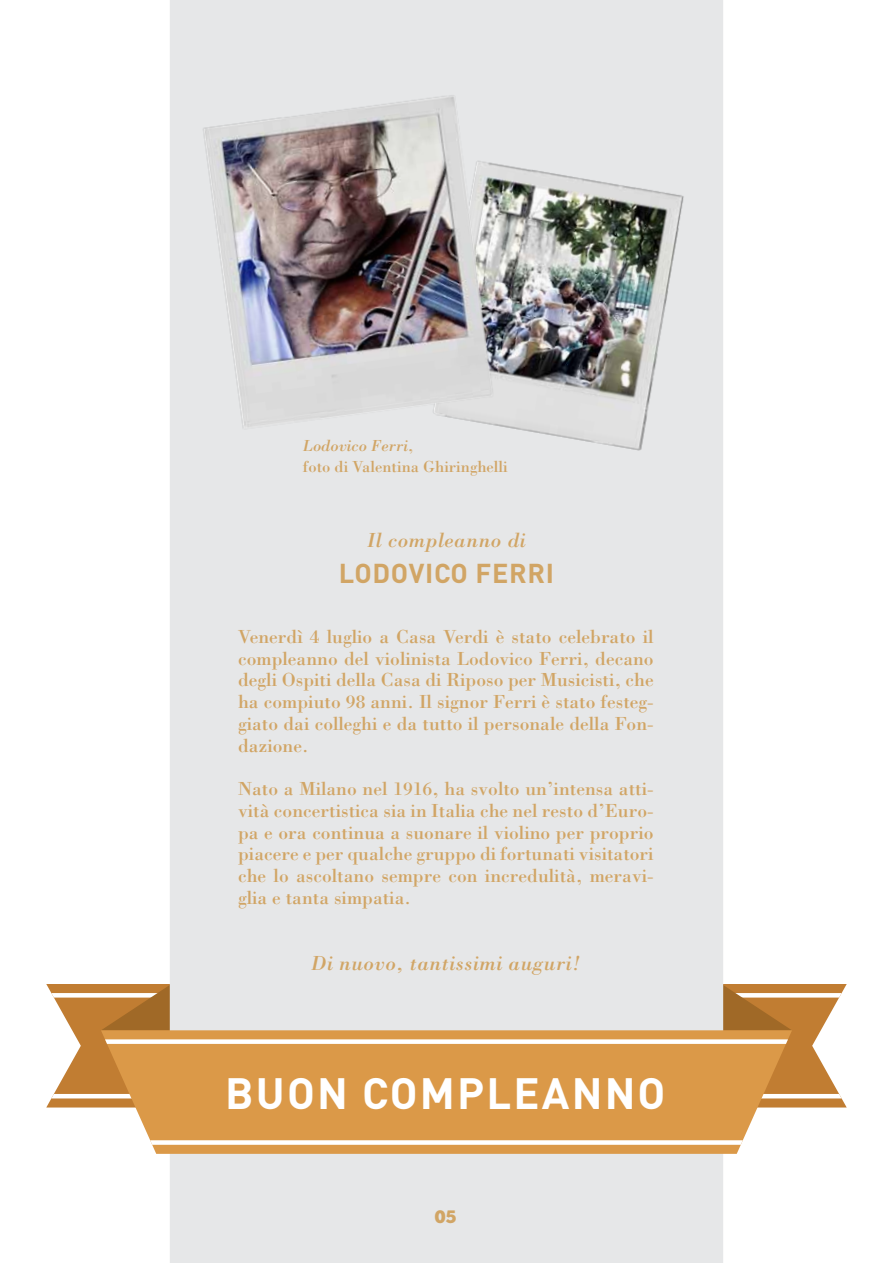
<style>
.page{position:relative;width:893px;height:1263px;background:#fff}
.page>*{position:absolute;margin:0;border:0;box-sizing:border-box;transform-origin:0 0}
.t1{font:700 43.35px "DIN Pro";letter-spacing:.05em;color:#fff}
.t2{font:700 27px "DIN Pro";letter-spacing:.025em;color:#d1a565}
.t3{font:italic 21px "Bodoni Std";letter-spacing:.025em;color:#d1a565}
.t4{font:19.5px/21.8px "Bodoni Std";color:#d1a565;text-align:justify}
.t5{font:18px "Chunk Five";color:#d1a565}
.t6{font:16.5px/21px "Bodoni Std";color:#d1a565}
.s1{font-style:italic}
</style>
<div class="page">
<svg style="left:46px;top:984px;width:801px;height:123px"></svg>
<div style="left:170px;top:0;width:553px;height:1263px;background:#e6e7e8"></div>
<svg style="left:101px;top:1030px;width:691px;height:124px;background:#dda35c"></svg>
<svg style="left:105px;top:1039px;width:683px;height:106px;background:#dea45d"></svg>
<img style="left:421px;top:156px;width:271px;height:303px">
<img style="left:194px;top:89px;width:310px;height:348px">
<p class="t6" style="left:303px;top:434px;width:206px"><span class="s1">Lodovico Ferri</span>,<br>foto di Valentina Ghiringhelli</p>
<p class="t3" style="left:367px;top:528px;width:160px">Il compleanno di</p>
<h2 class="t2" style="left:339px;top:555px;width:217px">LODOVICO FERRI</h2>
<p class="t4" style="left:238px;top:625px;width:417px">Venerdì 4 luglio a Casa Verdi è stato celebrato il compleanno del violinista Lodovico Ferri, decano degli Ospiti della Casa di Riposo per Musicisti, che ha compiuto 98 anni. Il signor Ferri è stato festeg&shy;giato dai colleghi e da tutto il personale della Fon&shy;dazione.</p>
<p class="t4" style="left:238px;top:777px;width:417px">Nato a Milano nel 1916, ha svolto un’intensa atti&shy;vità concertistica sia in Italia che nel resto d’Euro&shy;pa e ora continua a suonare il violino per proprio piacere e per qualche gruppo di fortunati visitatori che lo ascoltano sempre con incredulità, meravi&shy;glia e tanta simpatia.</p>
<p class="t3" style="left:311px;top:950px;width:271px">Di nuovo, tantissimi auguri!</p>
<h1 class="t1" style="left:225px;top:1063px;width:442px">BUON COMPLEANNO</h1>
<p class="t5" style="left:435px;top:1206px;width:23px">05</p>
</div>
